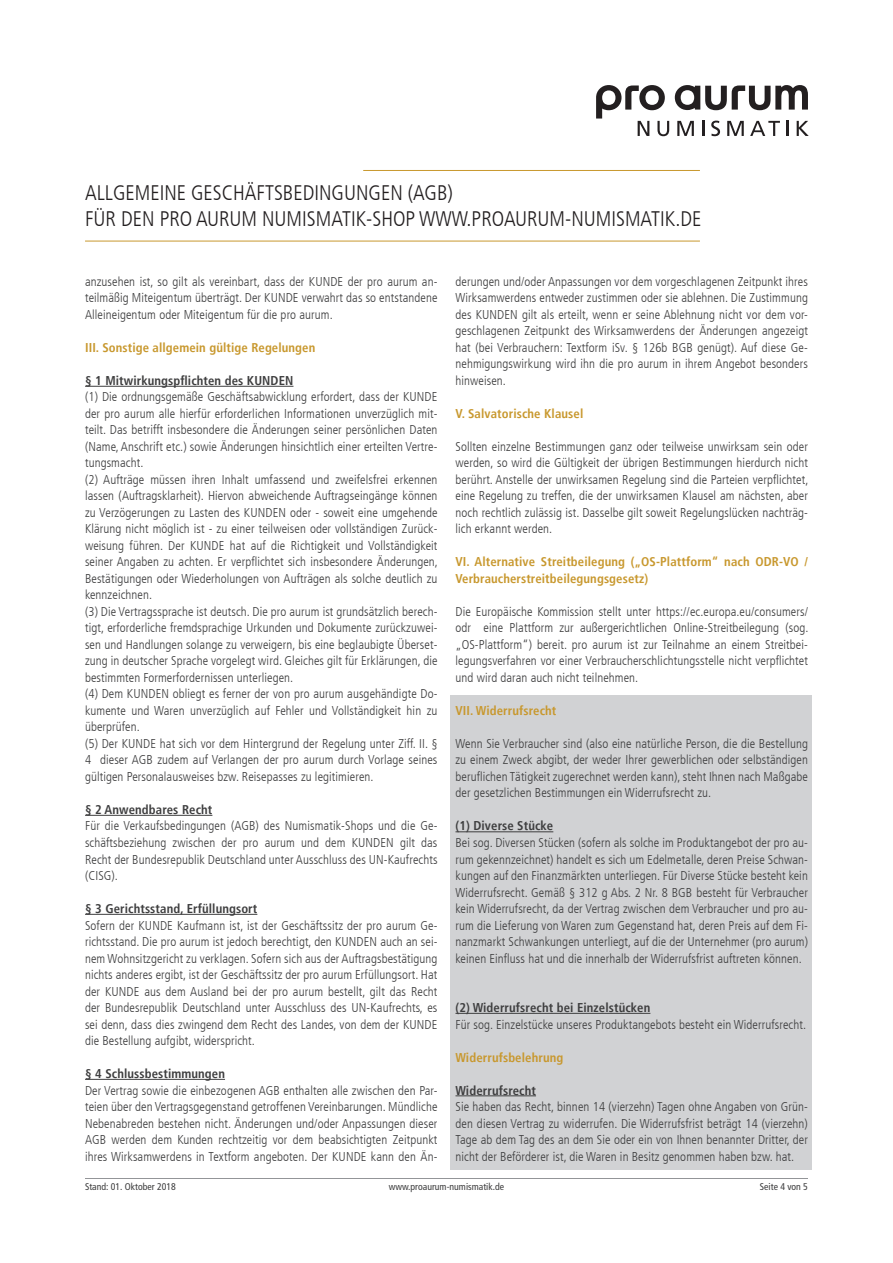
<style>
.page{position:relative;width:893px;height:1263px;background:#fff}
.page>*{position:absolute;margin:0;border:0;box-sizing:border-box;transform-origin:0 0}
.t1{font:300 condensed 21px/25.5px "Frutiger LT";color:#231f20}
.t2{font:300 condensed 12.75px/16.5px "Frutiger LT";letter-spacing:.01em;color:#3e3e3f;text-align:justify}
.t3{font:700 condensed 12.75px/16.5px "Frutiger LT";letter-spacing:.01em;color:#c8982e}
.t4{font:700 condensed 12.75px "Frutiger LT";letter-spacing:.01em;color:#3e3e3f}
.t5{font:condensed 9.75px "Frutiger LT";color:#3e3e3f}
</style>
<div class="page">
<hr style="left:85px;top:1178px;width:723px;height:1px;background:#939598">
<svg style="left:675px;top:85px;width:133px;height:25px"></svg>
<svg style="left:596px;top:85px;width:73px;height:51px"></svg>
<svg style="left:677px;top:121px;width:17px;height:15px"></svg>
<svg style="left:702px;top:121px;width:2px;height:15px"></svg>
<svg style="left:711px;top:121px;width:9px;height:15px"></svg>
<svg style="left:727px;top:121px;width:17px;height:15px"></svg>
<svg style="left:750px;top:121px;width:30px;height:15px"></svg>
<svg style="left:786px;top:121px;width:2px;height:15px"></svg>
<svg style="left:797px;top:121px;width:12px;height:15px"></svg>
<hr style="left:85px;top:241px;width:615px;height:1px;background:#c8982e">
<hr style="left:363px;top:170px;width:337px;height:1px;background:#c8982e">
<div style="left:451px;top:695px;width:361px;height:474px;background:#d1d2d4"></div>
<hr style="left:85px;top:386px;width:208px;height:1px;background:#3e3e3f">
<hr style="left:85px;top:815px;width:127px;height:1px;background:#3e3e3f">
<hr style="left:85px;top:914px;width:172px;height:1px;background:#3e3e3f">
<hr style="left:85px;top:1079px;width:140px;height:1px;background:#3e3e3f">
<hr style="left:455px;top:831px;width:98px;height:1px;background:#3e3e3f">
<hr style="left:455px;top:1013px;width:195px;height:1px;background:#3e3e3f">
<hr style="left:455px;top:1095px;width:81px;height:1px;background:#3e3e3f">
<h1 class="t1" style="left:85px;top:181px;width:618px">ALLGEMEINE GESCHÄFTSBEDINGUNGEN (AGB)<br>FÜR DEN PRO AURUM NUMISMATIK-SHOP WWW.PROAURUM-NUMISMATIK.DE</h1>
<p class="t2" style="left:85px;top:273px;width:354px">anzusehen ist, so gilt als vereinbart, dass der KUNDE der pro aurum an&shy;teilmäßig Miteigentum überträgt. Der KUNDE verwahrt das so entstandene Alleineigentum oder Miteigentum für die pro aurum.</p>
<p class="t3" style="left:85px;top:339px;width:232px">III. Sonstige allgemein gültige Regelungen</p>
<p class="t4" style="left:85px;top:373px;width:210px">§ 1 Mitwirkungspflichten des KUNDEN</p>
<p class="t2" style="left:85px;top:389px;width:354px;text-align:left">(1) Die ordnungsgemäße Geschäftsabwicklung erfordert, dass der KUNDE der pro aurum alle hierfür erforderlichen Informationen unverzüglich mit&shy;teilt. Das betrifft insbesondere die Änderungen seiner persönlichen Daten (Name, Anschrift etc.) sowie Änderungen hinsichtlich einer erteilten Vertre&shy;tungsmacht.<br>(2) Aufträge müssen ihren Inhalt umfassend und zweifelsfrei erkennen lassen (Auftragsklarheit). Hiervon abweichende Auftragseingänge können zu Verzögerungen zu Lasten des KUNDEN oder - soweit eine umgehende Klärung nicht möglich ist - zu einer teilweisen oder vollständigen Zurück&shy;weisung führen. Der KUNDE hat auf die Richtigkeit und Vollständigkeit seiner Angaben zu achten. Er verpflichtet sich insbesondere Änderungen, Bestätigungen oder Wiederholungen von Aufträgen als solche deutlich zu kennzeichnen.<br>(3) Die Vertragssprache ist deutsch. Die pro aurum ist grundsätzlich berech&shy;tigt, erforderliche fremdsprachige Urkunden und Dokumente zurückzuwei&shy;sen und Handlungen solange zu verweigern, bis eine beglaubigte Überset&shy;zung in deutscher Sprache vorgelegt wird. Gleiches gilt für Erklärungen, die bestimmten Formerfordernissen unterliegen.<br>(4) Dem KUNDEN obliegt es ferner der von pro aurum ausgehändigte Do&shy;kumente und Waren unverzüglich auf Fehler und Vollständigkeit hin zu überprüfen.<br>(5) Der KUNDE hat sich vor dem Hintergrund der Regelung unter Ziff. II. § 4 dieser AGB zudem auf Verlangen der pro aurum durch Vorlage seines gültigen Personalausweises bzw. Reisepasses zu legitimieren.</p>
<p class="t4" style="left:85px;top:802px;width:129px">§ 2 Anwendbares Recht</p>
<p class="t2" style="left:85px;top:818px;width:354px">Für die Verkaufsbedingungen (AGB) des Numismatik-Shops und die Ge&shy;schäftsbeziehung zwischen der pro aurum und dem KUNDEN gilt das Recht der Bundesrepublik Deutschland unter Ausschluss des UN-Kaufrechts (CISG).</p>
<p class="t4" style="left:85px;top:901px;width:174px">§ 3 Gerichtsstand, Erfüllungsort</p>
<p class="t2" style="left:85px;top:917px;width:354px">Sofern der KUNDE Kaufmann ist, ist der Geschäftssitz der pro aurum Ge&shy;richtsstand. Die pro aurum ist jedoch berechtigt, den KUNDEN auch an sei&shy;nem Wohnsitzgericht zu verklagen. Sofern sich aus der Auftragsbestätigung nichts anderes ergibt, ist der Geschäftssitz der pro aurum Erfüllungsort. Hat der KUNDE aus dem Ausland bei der pro aurum bestellt, gilt das Recht der Bundesrepublik Deutschland unter Ausschluss des UN-Kaufrechts, es sei denn, dass dies zwingend dem Recht des Landes, von dem der KUNDE die Bestellung aufgibt, widerspricht.</p>
<p class="t4" style="left:85px;top:1066px;width:141px">§ 4 Schlussbestimmungen</p>
<p class="t2" style="left:85px;top:1082px;width:354px">Der Vertrag sowie die einbezogenen AGB enthalten alle zwischen den Par&shy;teien über den Vertragsgegenstand getroffenen Vereinbarungen. Mündliche Nebenabreden bestehen nicht. Änderungen und/oder Anpassungen dieser AGB werden dem Kunden rechtzeitig vor dem beabsichtigten Zeitpunkt ihres Wirksamwerdens in Textform angeboten. Der KUNDE kann den Än-</p>
<p class="t2" style="left:455px;top:273px;width:354px">derungen und/oder Anpassungen vor dem vorgeschlagenen Zeitpunkt ihres Wirksamwerdens entweder zustimmen oder sie ablehnen. Die Zustimmung des KUNDEN gilt als erteilt, wenn er seine Ablehnung nicht vor dem vor&shy;geschlagenen Zeitpunkt des Wirksamwerdens der Änderungen angezeigt hat (bei Verbrauchern: Textform iSv. § 126b BGB genügt). Auf diese Ge&shy;nehmigungswirkung wird ihn die pro aurum in ihrem Angebot besonders hinweisen.</p>
<p class="t3" style="left:455px;top:405px;width:129px">V. Salvatorische Klausel</p>
<p class="t2" style="left:455px;top:438px;width:354px">Sollten einzelne Bestimmungen ganz oder teilweise unwirksam sein oder werden, so wird die Gültigkeit der übrigen Bestimmungen hierdurch nicht berührt. Anstelle der unwirksamen Regelung sind die Parteien verpflichtet, eine Regelung zu treffen, die der unwirksamen Klausel am nächsten, aber noch rechtlich zulässig ist. Dasselbe gilt soweit Regelungslücken nachträg&shy;lich erkannt werden.</p>
<p class="t3" style="left:455px;top:554px;width:354px">VI. Alternative Streitbeilegung („OS-Plattform“ nach ODR-VO /<br>Verbraucherstreitbeilegungsgesetz)</p>
<p class="t2" style="left:455px;top:603px;width:354px">Die Europäische Kommission stellt unter https://ec.europa.eu/consumers/ odr eine Plattform zur außergerichtlichen Online-Streitbeilegung (sog. „OS-Plattform“) bereit. pro aurum ist zur Teilnahme an einem Streitbei&shy;legungsverfahren vor einer Verbraucherschlichtungsstelle nicht verpflichtet und wird daran auch nicht teilnehmen.</p>
<p class="t3" style="left:455px;top:702px;width:102px">VII. Widerrufsrecht</p>
<p class="t2" style="left:455px;top:735px;width:354px">Wenn Sie Verbraucher sind (also eine natürliche Person, die die Bestellung zu einem Zweck abgibt, der weder Ihrer gewerblichen oder selbständigen beruflichen Tätigkeit zugerechnet werden kann), steht Ihnen nach Maßgabe der gesetzlichen Bestimmungen ein Widerrufsrecht zu.</p>
<p class="t4" style="left:455px;top:818px;width:99px">(1) Diverse Stücke</p>
<p class="t2" style="left:455px;top:834px;width:354px">Bei sog. Diversen Stücken (sofern als solche im Produktangebot der pro au&shy;rum gekennzeichnet) handelt es sich um Edelmetalle, deren Preise Schwan&shy;kungen auf den Finanzmärkten unterliegen. Für Diverse Stücke besteht kein Widerrufsrecht. Gemäß § 312 g Abs. 2 Nr. 8 BGB besteht für Verbraucher kein Widerrufsrecht, da der Vertrag zwischen dem Verbraucher und pro au&shy;rum die Lieferung von Waren zum Gegenstand hat, deren Preis auf dem Fi&shy;nanzmarkt Schwankungen unterliegt, auf die der Unternehmer (pro aurum) keinen Einfluss hat und die innerhalb der Widerrufsfrist auftreten können.</p>
<p class="t4" style="left:455px;top:1000px;width:196px">(2) Widerrufsrecht bei Einzelstücken</p>
<p class="t2" style="left:455px;top:1016px;width:352px">Für sog. Einzelstücke unseres Produktangebots besteht ein Widerrufsrecht.</p>
<p class="t3" style="left:455px;top:1049px;width:109px">Widerrufsbelehrung</p>
<p class="t4" style="left:455px;top:1082px;width:82px">Widerrufsrecht</p>
<p class="t2" style="left:455px;top:1098px;width:354px">Sie haben das Recht, binnen 14 (vierzehn) Tagen ohne Angaben von Grün&shy;den diesen Vertrag zu widerrufen. Die Widerrufsfrist beträgt 14 (vierzehn)<br>Tage ab dem Tag des an dem Sie oder ein von Ihnen benannter Dritter, der nicht der Beförderer ist, die Waren in Besitz genommen haben bzw. hat.</p>
<p class="t5" style="left:85px;top:1180px;width:92px">Stand: 01. Oktober 2018</p>
<p class="t5" style="left:389px;top:1180px;width:117px">www.proaurum-numismatik.de</p>
<p class="t5" style="left:760px;top:1180px;width:49px">Seite 4 von 5</p>
</div>
